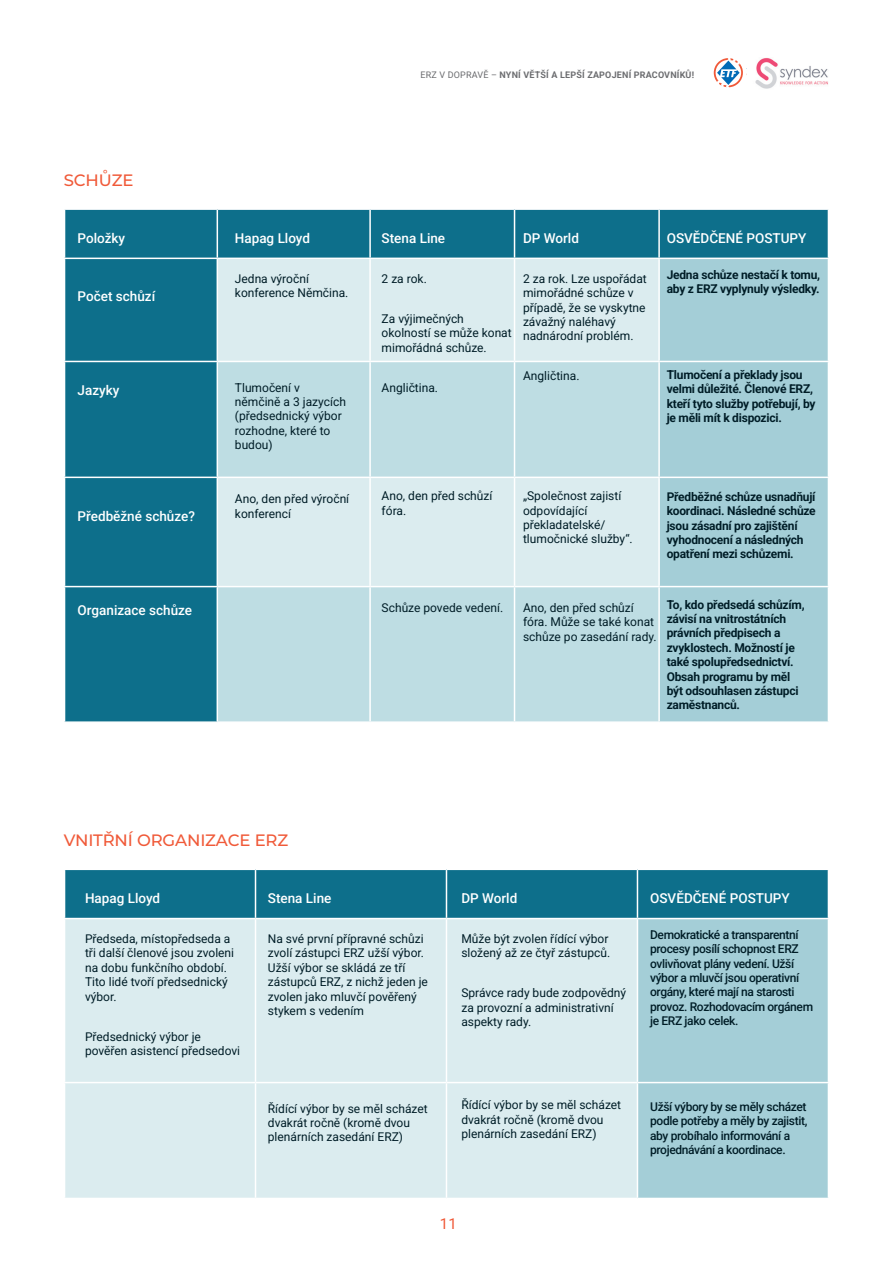
<style>
.page{position:relative;width:893px;height:1263px;background:#fff}
.page>*{position:absolute;margin:0;border:0;box-sizing:border-box;transform-origin:0 0}
.t1{font:500 16.5px "Montserrat";letter-spacing:-.01em;color:#f05a39}
.t2{font:15px "Roboto";color:#f05a39}
.t3{font:500 13.5px "Roboto";color:#fff}
.t4{font:12px/14.4px "Roboto";color:#001d27}
.t5{font:700 12px/14.4px "Roboto";letter-spacing:-.02em;color:#001d27}
.t6{font:500 12px/14.4px "Roboto";letter-spacing:-.03em;color:#001d27}
.t7{font:700 9px "Roboto";letter-spacing:.02em;color:#6c6d70}
.s1{font-weight:400}
</style>
<div class="page">
<img style="left:755px;top:58px;width:73px;height:31px">
<svg style="left:714px;top:58px;width:29px;height:29px"></svg>
<div style="left:65px;top:210px;width:763px;height:511px;background:#0d6f8b"></div>
<div style="left:218px;top:259px;width:440px;height:102px;background:#dbecef"></div>
<div style="left:660px;top:259px;width:168px;height:462px;background:#a4ced7"></div>
<svg style="left:218px;top:362px;width:440px;height:359px;fill:#bedde3"></svg>
<hr style="left:217px;top:258px;width:153px;height:1px;background:#fff">
<hr style="left:369px;top:210px;width:2px;height:48px;background:#fff">
<hr style="left:370px;top:258px;width:144px;height:1px;background:#fff">
<hr style="left:514px;top:210px;width:1px;height:48px;background:#fff">
<hr style="left:514px;top:258px;width:145px;height:1px;background:#fff">
<hr style="left:217px;top:210px;width:1px;height:48px;background:#fff">
<hr style="left:64px;top:258px;width:153px;height:1px;background:#fff">
<hr style="left:64px;top:361px;width:153px;height:1px;background:#fff">
<hr style="left:64px;top:477px;width:153px;height:1px;background:#fff">
<hr style="left:64px;top:586px;width:153px;height:1px;background:#fff">
<hr style="left:217px;top:259px;width:1px;height:102px;background:#fff">
<hr style="left:369px;top:259px;width:2px;height:102px;background:#fff">
<hr style="left:514px;top:259px;width:1px;height:102px;background:#fff">
<hr style="left:217px;top:478px;width:1px;height:108px;background:#fff">
<hr style="left:369px;top:478px;width:2px;height:108px;background:#fff">
<hr style="left:514px;top:478px;width:1px;height:108px;background:#fff">
<hr style="left:658px;top:210px;width:2px;height:48px;background:#fff">
<hr style="left:659px;top:258px;width:170px;height:1px;background:#fff">
<hr style="left:658px;top:259px;width:2px;height:102px;background:#fff">
<hr style="left:659px;top:361px;width:170px;height:1px;background:#fff">
<hr style="left:659px;top:477px;width:170px;height:1px;background:#fff">
<hr style="left:658px;top:478px;width:2px;height:108px;background:#fff">
<hr style="left:659px;top:586px;width:170px;height:1px;background:#fff">
<hr style="left:217px;top:362px;width:1px;height:115px;background:#fff">
<hr style="left:217px;top:361px;width:153px;height:1px;background:#fff">
<hr style="left:370px;top:361px;width:144px;height:1px;background:#fff">
<hr style="left:514px;top:361px;width:145px;height:1px;background:#fff">
<hr style="left:369px;top:362px;width:2px;height:115px;background:#fff">
<hr style="left:514px;top:362px;width:1px;height:115px;background:#fff">
<hr style="left:658px;top:362px;width:2px;height:115px;background:#fff">
<hr style="left:217px;top:477px;width:153px;height:1px;background:#fff">
<hr style="left:370px;top:477px;width:144px;height:1px;background:#fff">
<hr style="left:514px;top:477px;width:145px;height:1px;background:#fff">
<hr style="left:217px;top:587px;width:1px;height:134px;background:#fff">
<hr style="left:217px;top:586px;width:153px;height:1px;background:#fff">
<hr style="left:370px;top:586px;width:144px;height:1px;background:#fff">
<hr style="left:514px;top:586px;width:145px;height:1px;background:#fff">
<hr style="left:369px;top:587px;width:2px;height:134px;background:#fff">
<hr style="left:514px;top:587px;width:1px;height:134px;background:#fff">
<hr style="left:658px;top:587px;width:2px;height:134px;background:#fff">
<div style="left:65px;top:870px;width:763px;height:48px;background:#0d6f8b"></div>
<div style="left:65px;top:919px;width:572px;height:279px;background:#dbecef"></div>
<div style="left:638px;top:919px;width:190px;height:279px;background:#a4ced7"></div>
<hr style="left:255px;top:870px;width:1px;height:48px;background:#fff">
<hr style="left:446px;top:870px;width:1px;height:48px;background:#fff">
<hr style="left:637px;top:870px;width:1px;height:48px;background:#fff">
<hr style="left:637px;top:1082px;width:192px;height:1px;background:#fff">
<hr style="left:255px;top:919px;width:1px;height:163px;background:#fff">
<hr style="left:446px;top:919px;width:1px;height:163px;background:#fff">
<hr style="left:64px;top:1082px;width:191px;height:1px;background:#fff">
<hr style="left:255px;top:1082px;width:191px;height:1px;background:#fff">
<hr style="left:255px;top:1083px;width:1px;height:115px;background:#fff">
<hr style="left:446px;top:1082px;width:191px;height:1px;background:#fff">
<hr style="left:446px;top:1083px;width:1px;height:115px;background:#fff">
<h1 class="t1" style="left:64px;top:169px;width:71px">SCHŮZE</h1>
<p class="t3" style="left:78px;top:229px;width:49px">Položky</p>
<p class="t3" style="left:78px;top:287px;width:79px">Počet schůzí</p>
<p class="t3" style="left:78px;top:380px;width:43px">Jazyky</p>
<p class="t3" style="left:78px;top:506px;width:119px">Předběžné schůze?</p>
<p class="t3" style="left:78px;top:600px;width:116px">Organizace schůze</p>
<p class="t7" style="left:420px;top:68px;width:275px"><span class="s1">ERZ V DOPRAVĚ –</span> NYNÍ VĚTŠÍ A LEPŠÍ ZAPOJENÍ PRACOVNÍKŮ!</p>
<p class="t3" style="left:235px;top:229px;width:77px">Hapag Lloyd</p>
<p class="t4" style="left:235px;top:271px;width:115px">Jedna výroční konference Němčina.</p>
<p class="t4" style="left:235px;top:380px;width:112px">Tlumočení v němčině a 3 jazycích (předsednický výbor rozhodne, které to budou)</p>
<p class="t4" style="left:235px;top:491px;width:116px">Ano, den před výroční konferencí</p>
<p class="t3" style="left:382px;top:229px;width:65px">Stena Line</p>
<p class="t4" style="left:382px;top:271px;width:47px">2 za rok.</p>
<p class="t4" style="left:382px;top:311px;width:132px">Za výjimečných okolností se může konat mimořádná schůze.</p>
<p class="t4" style="left:382px;top:380px;width:58px">Angličtina.</p>
<p class="t3" style="left:523px;top:229px;width:57px">DP World</p>
<p class="t4" style="left:523px;top:271px;width:125px">2 za rok. Lze uspořádat mimořádné schůze v případě, že se vyskytne závažný naléhavý nadnárodní problém.</p>
<p class="t4" style="left:523px;top:368px;width:58px">Angličtina.</p>
<p class="t3" style="left:667px;top:229px;width:141px">OSVĚDČENÉ POSTUPY</p>
<p class="t5" style="left:667px;top:267px;width:155px">Jedna schůze nestačí k tomu, aby z ERZ vyplynuly výsledky.</p>
<p class="t5" style="left:667px;top:367px;width:150px">Tlumočení a překlady jsou velmi důležité. Členové ERZ, kteří tyto služby potřebují, by je měli mít k dispozici.</p>
<p class="t4" style="left:382px;top:488px;width:112px">Ano, den před schůzí fóra.</p>
<p class="t4" style="left:382px;top:600px;width:123px">Schůze povede vedení.</p>
<p class="t4" style="left:523px;top:488px;width:111px">„Společnost zajistí odpovídající překladatelské/ tlumočnické služby“.</p>
<p class="t4" style="left:523px;top:600px;width:135px">Ano, den před schůzí fóra. Může se také konat schůze po zasedání rady.</p>
<p class="t5" style="left:667px;top:489px;width:150px">Předběžné schůze usnadňují koordinaci. Následné schůze jsou zásadní pro zajištění vyhodnocení a následných opatření mezi schůzemi.</p>
<p class="t5" style="left:667px;top:597px;width:139px">To, kdo předsedá schůzím, závisí na vnitrostátních právních předpisech a zvyklostech. Možností je také spolupředsednictví.<br>Obsah programu by měl být odsouhlasen zástupci zaměstnanců.</p>
<h1 class="t1" style="left:64px;top:829px;width:226px">VNITŘNÍ ORGANIZACE ERZ</h1>
<p class="t3" style="left:85px;top:889px;width:77px">Hapag Lloyd</p>
<p class="t4" style="left:85px;top:931px;width:151px">Předseda, místopředseda a tři další členové jsou zvoleni na dobu funkčního období.<br>Tito lidé tvoří předsednický výbor.</p>
<p class="t4" style="left:85px;top:1029px;width:157px">Předsednický výbor je pověřen asistencí předsedovi</p>
<p class="t3" style="left:268px;top:889px;width:65px">Stena Line</p>
<p class="t4" style="left:268px;top:931px;width:162px">Na své první přípravné schůzi zvolí zástupci ERZ užší výbor.<br>Užší výbor se skládá ze tří zástupců ERZ, z nichž jeden je zvolen jako mluvčí pověřený stykem s vedením</p>
<p class="t3" style="left:461px;top:889px;width:57px">DP World</p>
<p class="t4" style="left:461px;top:931px;width:150px">Může být zvolen řídící výbor složený až ze čtyř zástupců.</p>
<p class="t4" style="left:461px;top:985px;width:166px">Správce rady bude zodpovědný za provozní a administrativní aspekty rady.</p>
<p class="t3" style="left:650px;top:889px;width:141px">OSVĚDČENÉ POSTUPY</p>
<p class="t6" style="left:650px;top:927px;width:164px">Demokratické a transparentní procesy posílí schopnost ERZ ovlivňovat plány vedení. Užší výbor a mluvčí jsou operativní orgány, které mají na starosti provoz. Rozhodovacím orgánem je ERZ jako celek.</p>
<p class="t4" style="left:268px;top:1101px;width:161px">Řídící výbor by se měl scházet dvakrát ročně (kromě dvou plenárních zasedání ERZ)</p>
<p class="t4" style="left:461px;top:1097px;width:161px">Řídící výbor by se měl scházet dvakrát ročně (kromě dvou plenárních zasedání ERZ)</p>
<p class="t2" style="left:440px;top:1213px;width:18px">11</p>
<p class="t6" style="left:650px;top:1099px;width:159px">Užší výbory by se měly scházet podle potřeby a měly by zajistit, aby probíhalo informování a projednávání a koordinace.</p>
</div>
